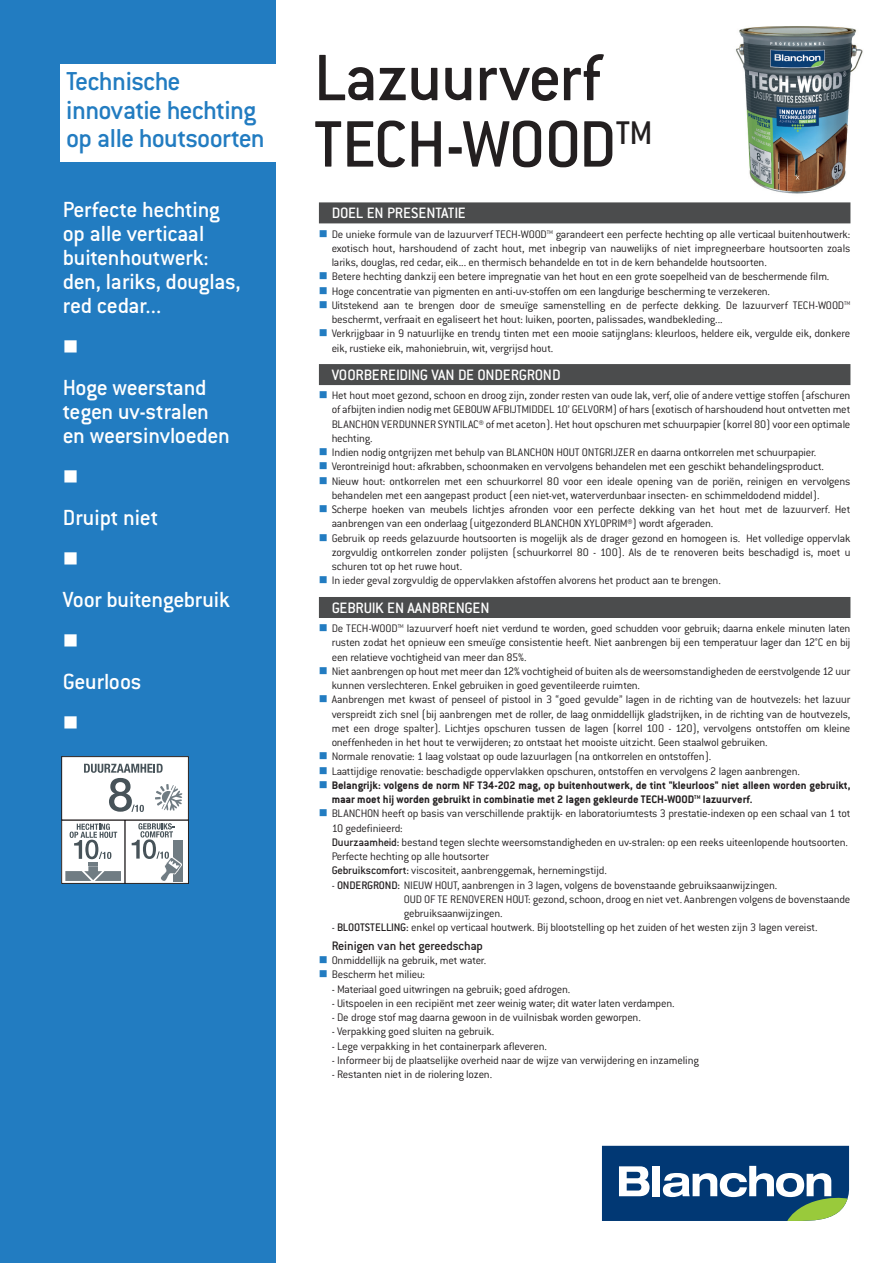
<style>
.page{position:relative;width:893px;height:1263px;background:#fff}
.page>*{position:absolute;margin:0;border:0;box-sizing:border-box;transform-origin:0 0}
.t1{font:500 72px/66.4px "Conduit ITC";letter-spacing:-.01em;color:#231f20}
.t2{font:500 28.5px/28.5px "Conduit ITC";letter-spacing:-.03em;color:#227cc1}
.t3{font:500 24px/24px "Conduit ITC";letter-spacing:-.015em;color:#fff}
.t4{font:500 16.5px "Conduit ITC";letter-spacing:-.015em;color:#fff}
.t5{font:500 13.5px "Conduit ITC";letter-spacing:-.015em;color:#231f20}
.t6{font:300 12px/14.2px "Conduit ITC";letter-spacing:-.015em;color:#231f20}
.s1{font-weight:700}
.s2{font-weight:500}
</style>
<div class="page">
<div style="left:0;top:0;width:276px;height:1263px;background:#227cc1"></div>
<svg style="left:602px;top:1146px;width:247px;height:75px"></svg>
<div style="left:319px;top:202px;width:531px;height:21px;background:#4b4c4d"></div>
<div style="left:319px;top:364px;width:531px;height:21px;background:#4b4c4d"></div>
<div style="left:319px;top:597px;width:531px;height:21px;background:#4b4c4d"></div>
<div style="left:61px;top:64px;width:220px;height:98px;background:#fff"></div>
<div style="left:62px;top:820px;width:63px;height:63px;background:#fff"></div>
<div style="left:61px;top:820px;width:64px;height:64px;border:1px solid #231f20"></div>
<div style="left:125px;top:820px;width:63px;height:63px;background:#fff"></div>
<div style="left:125px;top:820px;width:64px;height:64px;border:1px solid #231f20"></div>
<div style="left:62px;top:757px;width:126px;height:63px;background:#fff"></div>
<div style="left:61px;top:756px;width:128px;height:64px;border:1px solid #231f20"></div>
<svg style="left:65px;top:823px;width:56px;height:58px"></svg>
<svg style="left:132px;top:823px;width:51px;height:60px"></svg>
<svg style="left:84px;top:764px;width:98px;height:48px"></svg>
<img style="left:736px;top:26px;width:127px;height:168px">
<h2 class="t2" style="left:66px;top:70px;width:200px">Technische innovatie hechting op alle houtsoorten</h2>
<h3 class="t3" style="left:63px;top:200px;width:180px">Perfecte hechting op alle verticaal buitenhoutwerk: den, lariks, douglas, red cedar...</h3>
<h3 class="t3" style="left:63px;top:378px;width:169px">Hoge weerstand tegen uv-stralen en weersinvloeden</h3>
<h3 class="t3" style="left:63px;top:508px;width:97px">Druipt niet</h3>
<h3 class="t3" style="left:63px;top:591px;width:169px">Voor buitengebruik</h3>
<h3 class="t3" style="left:63px;top:673px;width:80px">Geurloos</h3>
<h1 class="t1" style="left:314px;top:52px;width:341px">Lazuurverf<br>TECH-WOOD<sup>TM</sup></h1>
<h3 class="t4" style="left:332px;top:208px;width:136px">DOEL EN PRESENTATIE</h3>
<p class="t6" style="left:332px;top:228px;width:520px">De unieke formule van de lazuurverf TECH-WOOD<sup>TM</sup> garandeert een perfecte hechting op alle verticaal buitenhoutwerk: exotisch hout, harshoudend of zacht hout, met inbegrip van nauwelijks of niet impregneerbare houtsoorten zoals lariks, douglas, red cedar, eik... en thermisch behandelde en tot in de kern behandelde houtsoorten.<br>Betere hechting dankzij een betere impregnatie van het hout en een grote soepelheid van de beschermende film.<br>Hoge concentratie van pigmenten en anti-uv-stoffen om een langdurige bescherming te verzekeren.<br>Uitstekend aan te brengen door de smeuïge samenstelling en de perfecte dekking. De lazuurverf TECH-WOOD<sup>TM </sup>beschermt, verfraait en egaliseert het hout: luiken, poorten, palissades, wandbekleding...<br>Verkrijgbaar in 9 natuurlijke en trendy tinten met een mooie satijnglans: kleurloos, heldere eik, vergulde eik, donkere eik, rustieke eik, mahoniebruin, wit, vergrijsd hout.</p>
<h3 class="t4" style="left:332px;top:369px;width:231px">VOORBEREIDING VAN DE ONDERGROND</h3>
<p class="t6" style="left:332px;top:390px;width:520px">Het hout moet gezond, schoon en droog zijn, zonder resten van oude lak, verf, olie of andere vettige stoffen (afschuren of afbijten indien nodig met GEBOUW AFBIJTMIDDEL 10’ GELVORM) of hars (exotisch of harshoudend hout ontvetten met BLANCHON VERDUNNER SYNTILAC® of met aceton). Het hout opschuren met schuurpapier(korrel 80) voor een optimale hechting.<br>Indien nodig ontgrijzen met behulp van BLANCHON HOUT ONTGRIJZER en daarna ontkorrelen met schuurpapier.<br>Verontreinigd hout: afkrabben, schoonmaken en vervolgens behandelen met een geschikt behandelingsproduct.<br>Nieuw hout: ontkorrelen met een schuurkorrel 80 voor een ideale opening van de poriën, reinigen en vervolgens behandelen met een aangepast product (een niet-vet, waterverdunbaar insecten- en schimmeldodend middel).<br>Scherpe hoeken van meubels lichtjes afronden voor een perfecte dekking van het hout met de lazuurverf. Het aanbrengen van een onderlaag (uitgezonderd BLANCHON XYLOPRIM®) wordt afgeraden.<br>Gebruik op reeds gelazuurde houtsoorten is mogelijk als de drager gezond en homogeen is. Het volledige oppervlak zorgvuldig ontkorrelen zonder polijsten (schuurkorrel 80 - 100). Als de te renoveren beits beschadigd is, moet u schuren tot op het ruwe hout.<br>In ieder geval zorgvuldig de oppervlakken afstoffen alvorens het product aan te brengen.</p>
<h3 class="t4" style="left:332px;top:602px;width:159px">GEBRUIK EN AANBRENGEN</h3>
<p class="t6" style="left:332px;top:622px;width:520px">De TECH-WOOD<sup>TM</sup> lazuurverf hoeft niet verdund te worden, goed schudden voor gebruik; daarna enkele minuten laten rusten zodat het opnieuw een smeuïge consistentie heeft. Niet aanbrengen bij een temperatuur lager dan 12°C en bij een relatieve vochtigheid van meer dan 85%.<br>Niet aanbrengen op hout met meer dan 12% vochtigheid of buiten als de weersomstandigheden de eerstvolgende 12 uur kunnen verslechteren. Enkel gebruiken in goed geventileerde ruimten.<br>Aanbrengen met kwast of penseel of pistool in 3 “goed gevulde” lagen in de richting van de houtvezels: het lazuur verspreidt zich snel (bij aanbrengen met de roller, de laag onmiddellijk gladstrijken, in de richting van de houtvezels, met een droge spalter). Lichtjes opschuren tussen de lagen (korrel 100 - 120), vervolgens ontstoffen om kleine oneffenheden in het hout te verwijderen; zo ontstaat het mooiste uitzicht. Geen staalwol gebruiken.<br>Normale renovatie: 1 laag volstaat op oude lazuurlagen (na ontkorrelen en ontstoffen).<br>Laattijdige renovatie: beschadigde oppervlakken opschuren, ontstoffen en vervolgens 2 lagen aanbrengen.</p>
<p class="t6" style="left:332px;top:779px;width:520px"><span class="s1">Belangrijk: volgens de norm NF T34-202 mag, op buitenhoutwerk, de tint "kleurloos" niet alleen worden gebruikt, maar moet hij worden gebruikt in combinatie met 2 lagen gekleurde TECH-WOOD</span><sup>TM</sup> <span class="s1">lazuurverf.<br></span>BLANCHON heeft op basis van verschillende praktijk- en laboratoriumtests 3 prestatie-indexen op een schaal van 1 tot 10 gedefinieerd:<br><span class="s2">Duurzaamheid:</span> bestand tegen slechte weersomstandigheden en uv-stralen: op een reeks uiteenlopende houtsoorten.<br>Perfecte hechting op alle houtsorter<br><span class="s2">Gebruikscomfort:</span> viscositeit, aanbrenggemak, hernemingstijd.</p>
<p class="t6" style="left:404px;top:879px;width:448px;text-indent:-72px">- <span class="s2">ONDERGROND:</span> NIEUW HOUT, aanbrengen in 3 lagen, volgens de bovenstaande gebruiksaanwijzingen.<br>OUD OF TE RENOVEREN HOUT: gezond, schoon, droog en niet vet. Aanbrengen volgens de bovenstaande gebruiksaanwijzingen.</p>
<p class="t6" style="left:332px;top:922px;width:487px">- <span class="s2">BLOOTSTELLING:</span> enkel op verticaal houtwerk. Bij blootstelling op het zuiden of het westen zijn 3 lagen vereist.</p>
<p class="t5" style="left:332px;top:941px;width:153px">Reinigen van het gereedschap</p>
<p class="t6" style="left:332px;top:954px;width:156px">Onmiddellijk na gebruik, met water.<br>Bescherm het milieu:</p>
<p class="t6" style="left:332px;top:983px;width:240px">- Materiaal goed uitwringen na gebruik; goed afdrogen.</p>
<p class="t6" style="left:332px;top:997px;width:344px">- Uitspoelen in een recipiënt met zeer weinig water; dit water laten verdampen.</p>
<p class="t6" style="left:332px;top:1011px;width:311px">- De droge stof mag daarna gewoon in de vuilnisbak worden geworpen.</p>
<p class="t6" style="left:332px;top:1026px;width:164px">- Verpakking goed sluiten na gebruik.</p>
<p class="t6" style="left:332px;top:1040px;width:217px">- Lege verpakking in het containerpark afleveren.</p>
<p class="t6" style="left:332px;top:1054px;width:369px">- Informeer bij de plaatselijke overheid naar de wijze van verwijdering en inzameling</p>
<p class="t6" style="left:332px;top:1068px;width:162px">- Restanten niet in de riolering lozen.</p>
</div>
